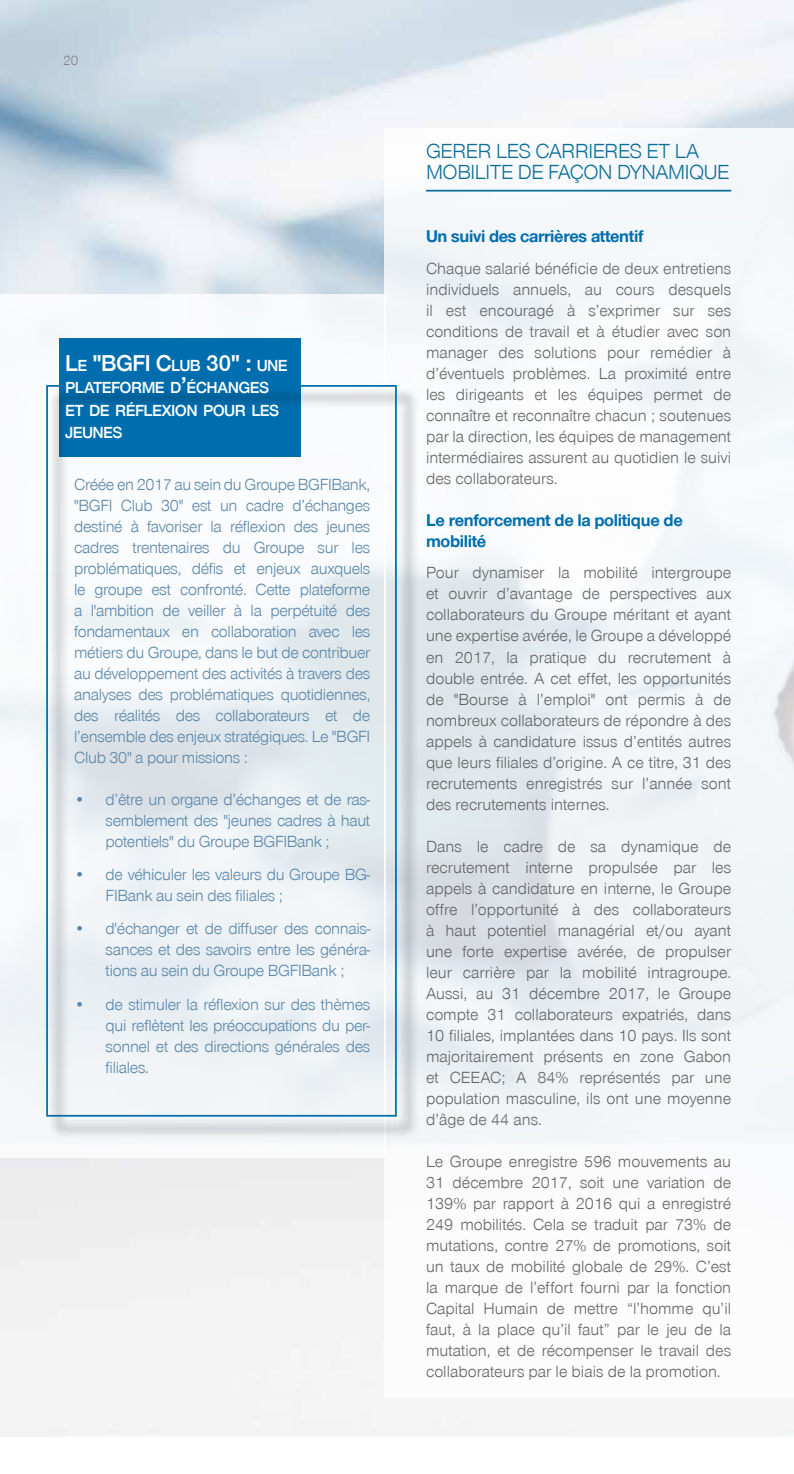
<style>
.page{position:relative;width:794px;height:1474px;background:#fff}
.page>*{position:absolute;margin:0;border:0;box-sizing:border-box;transform-origin:0 0}
.t1{font:600 23.62px "Nimbus San Nov D";color:#fff}
.t2{font:21px/21px "Nimbus San Nov T";letter-spacing:-.02em;color:#0a6e97}
.t3{font:700 17.5px/21px "Nimbus San Nov T";letter-spacing:-.02em;color:#006eae}
.t4{font:16.62px/21px "Nimbus San Nov T";color:#636466;text-align:justify}
.t5{font:16.62px/21px "Nimbus San Nov T";letter-spacing:-.02em;color:#5a86aa;text-align:justify}
.t6{font:600 16.45px/22.2px "Nimbus San Nov D";color:#fff}
.t7{font:14px "Nimbus San Nov T";color:#808285}
.s1{font-size:23.62px}
.s2{font-size:16.45px}
</style>
<div class="page">
<div style="left:0;top:294px;width:386px;height:863px;background:#f8f9fb"></div>
<svg style="left:384px;top:128px;width:410px;height:1121px;fill:#f3f6f9"></svg>
<hr style="left:426px;top:190px;width:305px;height:1px;background:#0a6e97">
<div style="left:59px;top:338px;width:241px;height:118px;background:#006eae"></div>
<div style="left:49px;top:387px;width:370px;height:751px;background:#000;opacity:.75"></div>
<div style="left:46px;top:385px;width:351px;height:731px;border:2px solid #006eae"></div>
<p class="t7" style="left:63px;top:52px;width:17px">20</p>
<p class="t6" style="left:66px;top:354px;width:223px;text-indent:91px"><span class="s1">C</span>LUB <span class="s1">30" :</span> UNE<br>PLATEFORME D<span class="s1">’</span>ÉCHANGES<br>ET DE RÉFLEXION POUR LES<br>JEUNES</p>
<h1 class="t1" style="left:66px;top:349px;width:49px">L<span class="s2">E</span> "BGFI</h1>
<p class="t5" style="left:74px;top:474px;width:298px">Créée en 2017 au sein du Groupe BGFIBank, "BGFI Club 30" est un cadre d’échanges destiné à favoriser la réflexion des jeunes cadres trentenaires du Groupe sur les problématiques, défis et enjeux auxquels le groupe est confronté. Cette plateforme a l'ambition de veiller à la perpétuité des fondamentaux en collaboration avec les métiers du Groupe, dans le but de contribuer au développement des activités à travers des analyses des problématiques quotidiennes, des réalités des collaborateurs et de l’ensemble des enjeux stratégiques. Le "BGFI Club 30" a pour missions :</p>
<p class="t5" style="left:106px;top:789px;width:266px;text-indent:-32px">• d’être un organe d’échanges et de ras&shy;semblement des "jeunes cadres à haut potentiels" du Groupe BGFIBank ;</p>
<p class="t5" style="left:106px;top:864px;width:266px;text-indent:-32px">• de véhiculer les valeurs du Groupe BG-<br>FIBank au sein des filiales ;</p>
<p class="t5" style="left:106px;top:918px;width:266px;text-indent:-32px">• d'échanger et de diffuser des connais&shy;sances et des savoirs entre les généra&shy;tions au sein du Groupe BGFIBank ;</p>
<p class="t5" style="left:106px;top:993px;width:266px;text-indent:-32px">• de stimuler la réflexion sur des thèmes qui reflètent les préoccupations du per&shy;sonnel et des directions générales des filiales.</p>
<p class="t2" style="left:426px;top:141px;width:305px">GERER LES CARRIERES ET LA<br>MOBILITE DE FAÇON DYNAMIQUE</p>
<p class="t3" style="left:426px;top:226px;width:219px">Un suivi des carrières attentif</p>
<p class="t4" style="left:426px;top:258px;width:307px">Chaque salarié bénéficie de deux entretiens individuels annuels, au cours desquels il est encouragé à s’exprimer sur ses conditions de travail et à étudier avec son manager des solutions pour remédier à d’éventuels problèmes. La proximité entre les dirigeants et les équipes permet de connaître et reconnaître chacun ; soutenues par la direction, les équipes de management intermédiaires assurent au quotidien le suivi des collaborateurs.</p>
<p class="t3" style="left:426px;top:509px;width:258px">Le renforcement de la politique de mobilité</p>
<p class="t4" style="left:426px;top:562px;width:307px">Pour dynamiser la mobilité intergroupe et ouvrir d’avantage de perspectives aux collaborateurs du Groupe méritant et ayant une expertise avérée, le Groupe a développé en 2017, la pratique du recrutement à double entrée. A cet effet, les opportunités de "Bourse à l’emploi" ont permis à de nombreux collaborateurs de répondre à des appels à candidature issus d’entités autres que leurs filiales d’origine. A ce titre, 31 des recrutements enregistrés sur l’année sont des recrutements internes.</p>
<p class="t4" style="left:426px;top:835px;width:307px">Dans le cadre de sa dynamique de recrutement interne propulsée par les appels à candidature en interne, le Groupe offre l’opportunité à des collaborateurs à haut potentiel managérial et/ou ayant une forte expertise avérée, de propulser leur carrière par la mobilité intragroupe.<br>Aussi, au 31 décembre 2017, le Groupe compte 31 collaborateurs expatriés, dans 10 filiales, implantées dans 10 pays. Ils sont majoritairement présents en zone Gabon et CEEAC; A 84% représentés par une population masculine, ils ont une moyenne d’âge de 44 ans.</p>
<p class="t4" style="left:426px;top:1150px;width:307px">Le Groupe enregistre 596 mouvements au 31 décembre 2017, soit une variation de 139% par rapport à 2016 qui a enregistré 249 mobilités. Cela se traduit par 73% de mutations, contre 27% de promotions, soit un taux de mobilité globale de 29%. C’est la marque de l’effort fourni par la fonction Capital Humain de mettre “l’homme qu’il faut, à la place qu’il faut” par le jeu de la mutation, et de récompenser le travail des collaborateurs par le biais de la promotion.</p>
</div>
